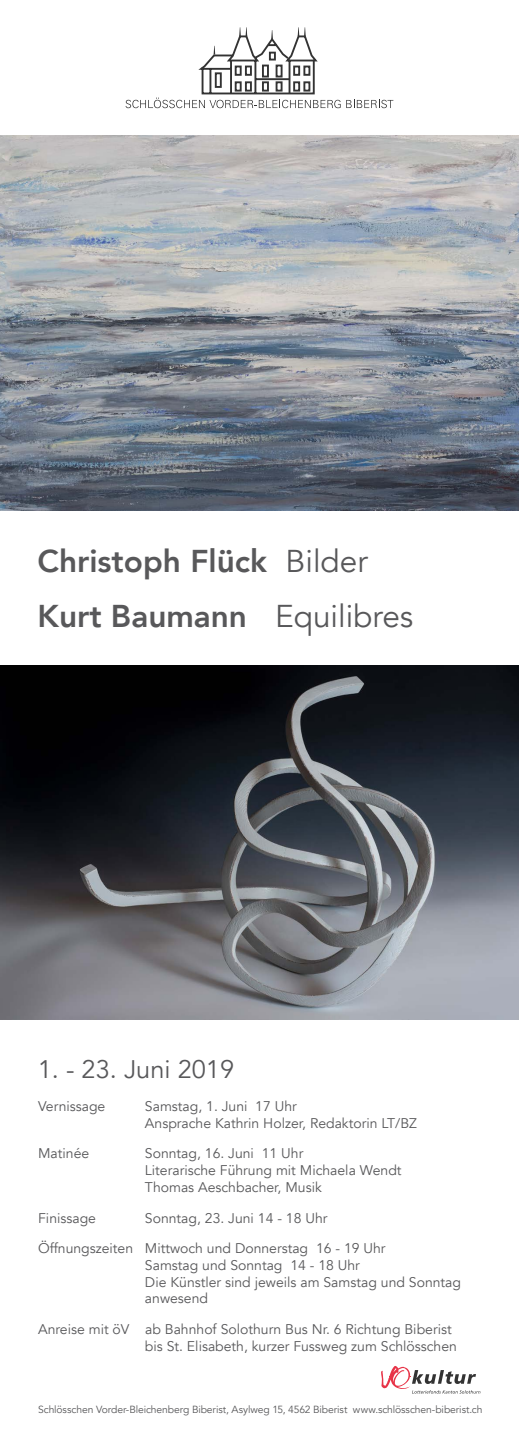
<style>
.page{position:relative;width:519px;height:1454px;background:#fff}
.page>*{position:absolute;margin:0;border:0;box-sizing:border-box;transform-origin:0 0}
.t1{font:800 31.5px/55.6px "Avenir";color:#58585a}
.t2{font:25.38px "Avenir";color:#58585a}
.t3{font:14px/16.8px "Avenir";color:#58585a}
.t4{font:10.33px "Avenir";letter-spacing:-.01em;color:#58585a}
.s1{font-weight:400}
</style>
<div class="page">
<img style="left:0;top:665px;width:518px;height:354px">
<svg style="left:125px;top:27px;width:215px;height:81px"></svg>
<svg style="left:346px;top:100px;width:47px;height:8px"></svg>
<svg style="left:381px;top:1366px;width:99px;height:27px"></svg>
<img style="left:0;top:135px;width:518px;height:375px">
<h1 class="t1" style="left:37px;top:533px;width:377px">Christoph Flück <span class="s1">Bilder<br></span>Kurt Baumann <span class="s1">Equilibres</span></h1>
<h2 class="t2" style="left:38px;top:1054px;width:198px">1. - 23. Juni 2019</h2>
<p class="t3" style="left:38px;top:1098px;width:69px">Vernissage</p>
<p class="t3" style="left:145px;top:1098px;width:273px">Samstag, 1. Juni 17 Uhr<br>Ansprache Kathrin Holzer, Redaktorin LT/BZ</p>
<p class="t3" style="left:38px;top:1145px;width:53px">Matinée</p>
<p class="t3" style="left:145px;top:1145px;width:258px">Sonntag, 16. Juni 11 Uhr<br>Literarische Führung mit Michaela Wendt<br>Thomas Aeschbacher, Musik</p>
<p class="t3" style="left:38px;top:1209px;width:59px">Finissage</p>
<p class="t3" style="left:38px;top:1202px;width:349px;line-height:30.4px;text-indent:107px">Sonntag, 23. Juni 14 - 18 Uhr<br>Öffnungszeiten Mittwoch und Donnerstag 16 - 19 Uhr</p>
<p class="t3" style="left:145px;top:1256px;width:317px">Samstag und Sonntag 14 - 18 Uhr<br>Die Künstler sind jeweils am Samstag und Sonntag anwesend</p>
<p class="t3" style="left:145px;top:1320px;width:313px;text-indent:-107px">Anreise mit öV ab Bahnhof Solothurn Bus Nr. 6 Richtung Biberist bis St. Elisabeth, kurzer Fussweg zum Schlösschen</p>
<p class="t4" style="left:38px;top:1403px;width:445px">Schlösschen Vorder-Bleichenberg Biberist, Asylweg 15, 4562 Biberist www.schlösschen-biberist.ch</p>
</div>
